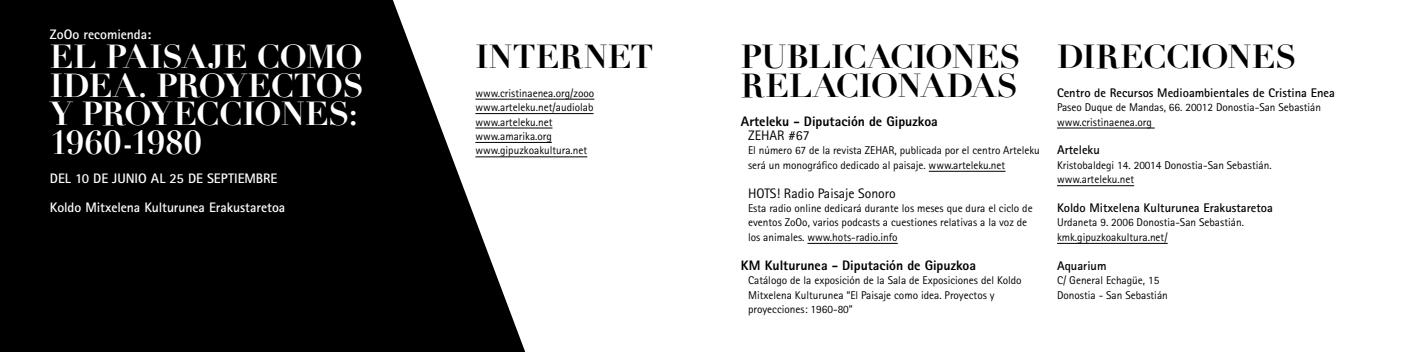
<style>
.page{position:relative;width:1404px;height:352px;background:#fff}
.page>*{position:absolute;margin:0;border:0;box-sizing:border-box;transform-origin:0 0}
.t1{font:700 32.5px "Didot";color:#fff}
.t2{font:700 32.5px/28.9px "Didot";letter-spacing:-.01em;color:#000}
.t3{font:700 13.75px/28.9px "Rotis Sans Serif";letter-spacing:-.005em;color:#fff}
.t4{font:800 13.75px "Rotis Sans Serif";color:#000}
.t5{font:13.75px "Rotis Sans Serif";color:#000}
.t6{font:700 12.5px "Rotis Sans Serif";color:#000}
.t7{font:11.25px/14.4px "Rotis Sans Serif";color:#000}
</style>
<div class="page">
<svg style="left:0;top:0;width:525px;height:352px;background:#1f1f1f"></svg>
<hr style="left:928px;top:171px;width:77px;height:1px;background:#000">
<hr style="left:807px;top:243px;width:90px;height:1px;background:#000">
<hr style="left:475px;top:99px;width:119px;height:1px;background:#000">
<hr style="left:475px;top:113px;width:118px;height:1px;background:#000">
<hr style="left:475px;top:128px;width:77px;height:1px;background:#000">
<hr style="left:475px;top:142px;width:77px;height:1px;background:#000">
<hr style="left:475px;top:157px;width:112px;height:1px;background:#000">
<hr style="left:1056px;top:128px;width:98px;height:1px;background:#000">
<hr style="left:1056px;top:185px;width:77px;height:1px;background:#000">
<hr style="left:1056px;top:243px;width:111px;height:1px;background:#000">
<p class="t3" style="left:50px;top:20px;width:103px">ZoOo recomienda:</p>
<h1 class="t1" style="left:50px;top:36px;width:77px">EL PAISAJE</h1>
<h1 class="t1" style="left:257px;top:36px;width:27px">COMO</h1>
<h1 class="t1" style="left:50px;top:65px;width:23px">IDEA</h1>
<h1 class="t1" style="left:138px;top:65px;width:63px">. PROYECTOS</h1>
<h1 class="t1" style="left:50px;top:94px;width:55px">YPROYECCIONES</h1>
<h1 class="t1" style="left:349px;top:94px;width:11px">:</h1>
<h1 class="t1" style="left:50px;top:123px;width:153px">1960-1980</h1>
<p class="t3" style="left:50px;top:164px;width:84px">Del 10 de junio</p>
<p class="t3" style="left:50px;top:164px;width:237px;text-indent:101px">al 25 de septiembre<br>Koldo Mitxelena Kulturunea Erakustaretoa</p>
<h1 class="t2" style="left:741px;top:42px;width:281px">PUBLICACIONES<br>RELACIONADAS</h1>
<h1 class="t2" style="left:1056px;top:42px;width:241px">DIRECCIONES</h1>
<p class="t5" style="left:748px;top:127px;width:63px">ZEHAR #67</p>
<p class="t7" style="left:748px;top:143px;width:293px">El número 67 de la revista ZEHAR, publicada por el centro Arteleku será un monográfico dedicado al paisaje. www.arteleku.net</p>
<p class="t5" style="left:748px;top:185px;width:149px">HOTS! Radio Paisaje Sonoro</p>
<p class="t7" style="left:748px;top:201px;width:286px">Esta radio online dedicará durante los meses que dura el ciclo de eventos ZoOo, varios podcasts a cuestiones relativas a la voz de los animales. www.hots-radio.info</p>
<p class="t4" style="left:741px;top:256px;width:237px">KM Kulturunea - Diputación de Gipuzkoa</p>
<p class="t7" style="left:748px;top:273px;width:275px">Catálogo de la exposición de la Sala de Exposiciones del Koldo<br>Mitxelena Kulturunea “El Paisaje como idea. Proyectos y proyecciones: 1960-80”</p>
<h1 class="t2" style="left:475px;top:42px;width:180px">INTERNET</h1>
<p class="t7" style="left:475px;top:86px;width:120px">www.cristinaenea.org/zooo www.arteleku.net/audiolab www.arteleku.net www.amarika.org www.gipuzkoakultura.net</p>
<p class="t6" style="left:1056px;top:85px;width:279px">Centro de Recursos Medioambientales de Cristina Enea</p>
<p class="t7" style="left:1056px;top:100px;width:265px">Paseo Duque de Mandas, 66. 20012 Donostia-San Sebastián www.cristinaenea.org</p>
<p class="t6" style="left:1056px;top:142px;width:44px">Arteleku</p>
<p class="t7" style="left:1056px;top:158px;width:216px">Kristobaldegi 14. 20014 Donostia-San Sebastián. www.arteleku.net</p>
<p class="t6" style="left:1056px;top:200px;width:217px">Koldo Mitxelena Kulturunea Erakustaretoa</p>
<p class="t7" style="left:1056px;top:215px;width:188px">Urdaneta 9. 2006 Donostia-San Sebastián. kmk.gipuzkoakultura.net/</p>
<p class="t6" style="left:1056px;top:258px;width:51px">Aquarium</p>
<p class="t7" style="left:1056px;top:273px;width:112px">C/ General Echagüe, 15<br>Donostia - San Sebastián</p>
<p class="t4" style="left:741px;top:112px;width:198px">Arteleku - Diputación de Gipuzkoa</p>
</div>
